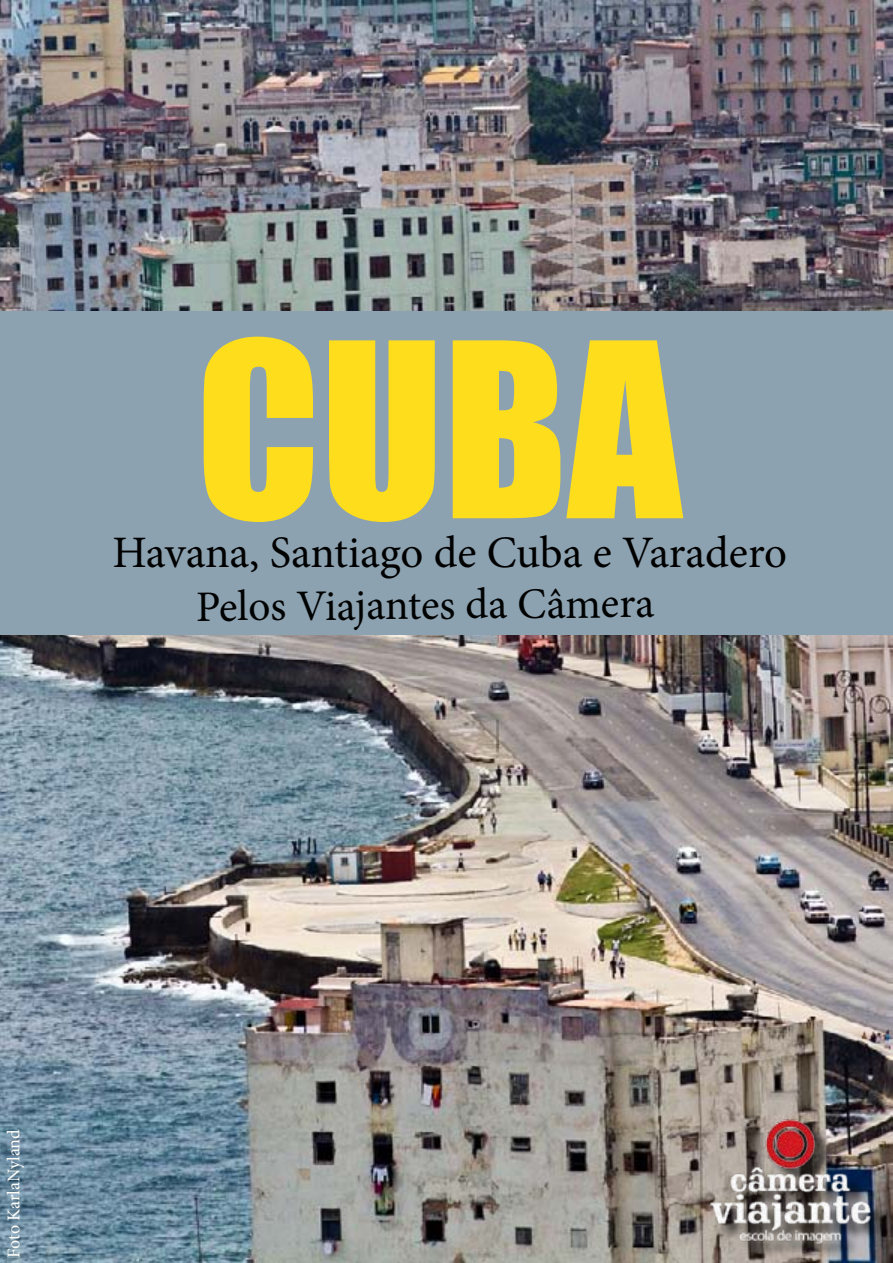
<style>
.page{position:relative;width:893px;height:1263px;background:#fff}
.page>*{position:absolute;margin:0;border:0;box-sizing:border-box;transform-origin:0 0}
.t1{font:225px "Impact";color:#fddd1c}
.t2{font:45px "Minion Pro";letter-spacing:-.005em;color:#000}
.t3{font:43.5px "Minion Pro";color:#000101}
.t4{font:18px "Minion Pro";letter-spacing:-.005em;color:#fffef9}
</style>
<div class="page">
<img style="left:0;top:0;width:893px;height:1263px">
<div style="left:0;top:311px;width:893px;height:324px;background:#8ca2b0"></div>
<div style="left:713px;top:1122px;width:175px;height:136px;background:#000;opacity:.75"></div>
<img style="left:704px;top:1109px;width:174px;height:137px">
<h1 class="t1" style="left:196px;top:255px;width:488px">CUBA</h1>
<p class="t2" style="left:112px;top:522px;width:676px">Havana, Santiago de Cuba e Varadero</p>
<p class="t3" style="left:195px;top:579px;width:460px;rotate:-1deg">Pelos Viajantes da Câmera</p>
<p class="t4" style="left:2px;top:1258px;width:130px;rotate:-90deg">Foto KarlaNyland</p>
</div>
